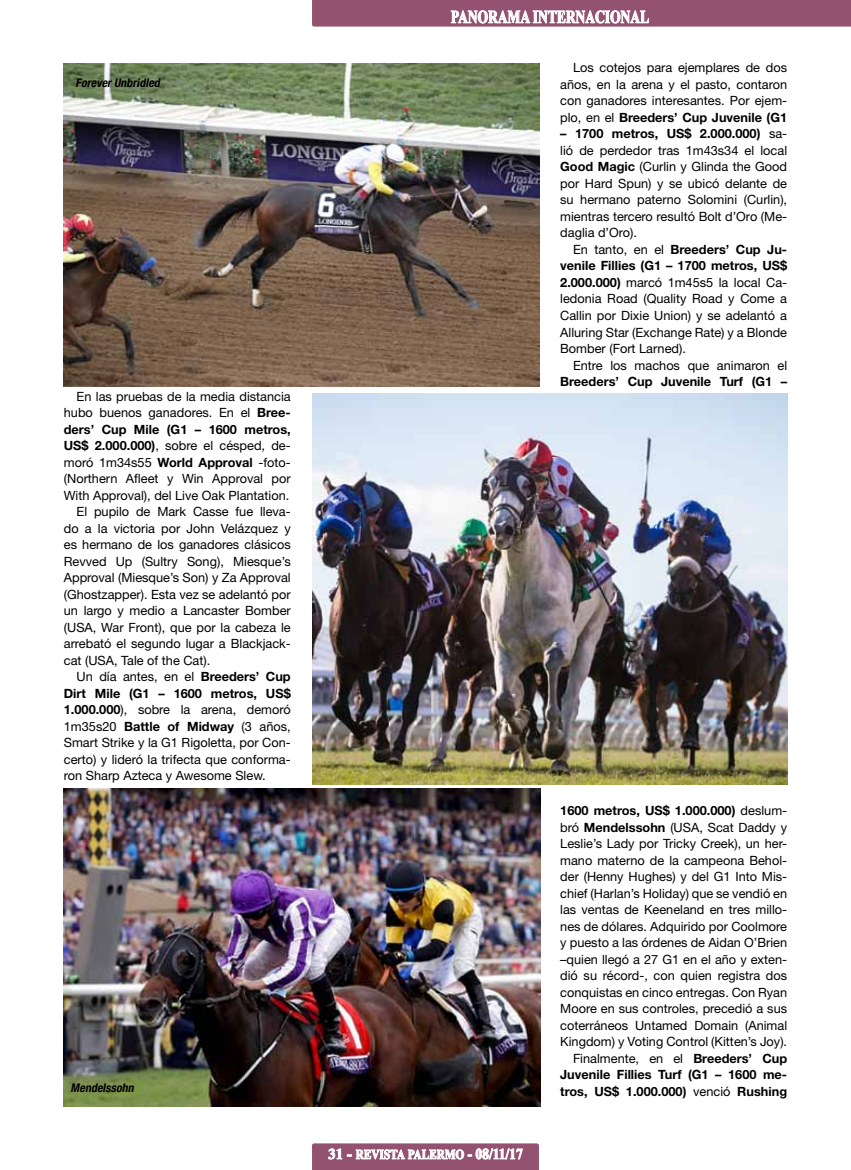
<style>
.page{position:relative;width:851px;height:1170px;background:#fff}
.page>*{position:absolute;margin:0;border:0;box-sizing:border-box;transform-origin:0 0}
.t1{font:700 18px "Times New Roman";color:#fff;scale:.75 1}
.t2{font:700 13.5px "Times New Roman";color:#fff;scale:.83 1}
.t3{font:12.75px/16.5px "Helvetica Neue LT Std";color:#000;text-align:justify}
.t4{font:700 12.75px "Helvetica Neue LT Std";color:#000}
.t5{font:italic 700 condensed 12px "Helvetica Neue LT Std";color:#000}
.s1{font-weight:700}
.s2{font-size:15px}
</style>
<div class="page">
<svg style="left:312px;top:1143px;width:227px;height:26px;background:#a67189"></svg>
<svg style="left:312px;top:0;width:538px;height:27px;background:#9d637d"></svg>
<img style="left:64px;top:63px;width:475px;height:323px">
<img style="left:312px;top:393px;width:475px;height:391px">
<img style="left:64px;top:788px;width:476px;height:318px">
<p class="t5" style="left:75px;top:75px;width:88px">ForeverUnbridled</p>
<p class="t3" style="left:77px;top:387px;width:215px">En las pruebas de la media distancia</p>
<p class="t3" style="left:64px;top:404px;width:228px">hubo buenos ganadores. En el <span class="s1">Bree-</span></p>
<p class="t4" style="left:64px;top:421px;width:228px">ders’ Cup Mile (G1 – 1600 metros,</p>
<p class="t3" style="left:64px;top:437px;width:228px"><span class="s1">US$ 2.000.000)</span>, sobre el césped, de-</p>
<p class="t3" style="left:64px;top:453px;width:228px">moró 1m34s55 <span class="s1">World Approval</span> -foto-</p>
<p class="t3" style="left:64px;top:470px;width:228px">(Northern Afleet y Win Approval por</p>
<p class="t3" style="left:64px;top:486px;width:227px">With Approval), del Live Oak Plantation.</p>
<p class="t3" style="left:77px;top:503px;width:216px">El pupilo de Mark Casse fue lleva-</p>
<p class="t3" style="left:64px;top:519px;width:228px">do a la victoria por John Velázquez y</p>
<p class="t3" style="left:64px;top:536px;width:228px">es hermano de los ganadores clásicos</p>
<p class="t3" style="left:64px;top:552px;width:228px">Revved Up (Sultry Song), Miesque’s</p>
<p class="t3" style="left:64px;top:569px;width:228px">Approval (Miesque’s Son) y Za Approval</p>
<p class="t3" style="left:64px;top:585px;width:228px">(Ghostzapper). Esta vez se adelantó por</p>
<p class="t3" style="left:64px;top:602px;width:228px">un largo y medio a Lancaster Bomber</p>
<p class="t3" style="left:64px;top:618px;width:228px">(USA, War Front), que por la cabeza le</p>
<p class="t3" style="left:64px;top:635px;width:228px">arrebató el segundo lugar a Blackjack-</p>
<p class="t3" style="left:64px;top:651px;width:148px">cat (USA, Tale of the Cat).</p>
<p class="t3" style="left:77px;top:668px;width:216px">Un día antes, en el <span class="s1">Breeders’ Cup</span></p>
<p class="t4" style="left:64px;top:685px;width:228px">Dirt Mile (G1 – 1600 metros, US$</p>
<p class="t3" style="left:64px;top:701px;width:228px"><span class="s1">1.000.000</span>), sobre la arena, demoró</p>
<p class="t3" style="left:64px;top:717px;width:228px">1m35s20 <span class="s1">Battle of Midway</span> (3 años,</p>
<p class="t3" style="left:64px;top:734px;width:228px">Smart Strike y la G1 Rigoletta, por Con-</p>
<p class="t3" style="left:64px;top:750px;width:228px">certo) y lideró la trifecta que conforma-</p>
<p class="t3" style="left:64px;top:767px;width:203px">ron Sharp Azteca y Awesome Slew.</p>
<p class="t5" style="left:71px;top:1080px;width:67px">Mendelssohn</p>
<h1 class="t1" style="left:451px;top:4px;width:266px">PANORAMA INTERNACIONAL</h1>
<p class="t3" style="left:560px;top:59px;width:228px;text-indent:13px">Los cotejos para ejemplares de dos años, en la arena y el pasto, contaron con ganadores interesantes. Por ejem&shy;plo, en el <span class="s1">Breeders’ Cup Juvenile (G1</span></p>
<p class="t3" style="left:560px;top:125px;width:228px"><span class="s1">– 1700 metros, US$ 2.000.000)</span> sa&shy;lió de perdedor tras 1m43s34 el local <span class="s1">Good Magic</span> (Curlin y Glinda the Good por Hard Spun) y se ubicó delante de su hermano paterno Solomini (Curlin), mientras tercero resultó Bolt d’Oro (Me&shy;daglia d’Oro).</p>
<p class="t3" style="left:560px;top:241px;width:228px;text-indent:13px">En tanto, en el <span class="s1">Breeders’ Cup Ju&shy;venile Fillies (G1 – 1700 metros, US$ 2.000.000)</span> marcó 1m45s5 la local Ca&shy;ledonia Road (Quality Road y Come a Callin por Dixie Union) y se adelantó a Alluring Star (Exchange Rate) y a Blonde Bomber (Fort Larned).</p>
<p class="t3" style="left:573px;top:356px;width:216px">Entre los machos que animaron el</p>
<p class="t4" style="left:560px;top:373px;width:228px">Breeders’ Cup Juvenile Turf (G1 –</p>
<p class="t2" style="left:328px;top:1144px;width:236px"><span class="s2">31 -</span> REVISTA PALERMO <span class="s2">- 08/11/17</span></p>
<p class="t3" style="left:560px;top:802px;width:228px;text-align:right"><span class="s1">1600 metros, US$ 1.000.000)</span> deslum&shy;bró <span class="s1">Mendelssohn</span> (USA, Scat Daddy y Leslie’s Lady por Tricky Creek), un her&shy;mano materno de la campeona Behol&shy;der (Henny Hughes) y del G1 Into Mis&shy;chief (Harlan’s Holiday) que se vendió en las ventas de Keeneland en tres millo&shy;nes de dólares. Adquirido por Coolmore y puesto a las órdenes de Aidan O’Brien –quien llegó a 27 G1 en el año y exten&shy;dió su récord-, con quien registra dos conquistas en cinco entregas. Con Ryan Moore en sus controles, precedió a sus coterráneos Untamed Domain (Animal Kingdom) y Voting Control (Kitten’s Joy).<br>Finalmente, en el <span class="s1">Breeders’ Cup Juvenile Fillies Turf (G1 – 1600 me&shy;tros, US$ 1.000.000)</span> venció <span class="s1">Rushing</span></p>
</div>
